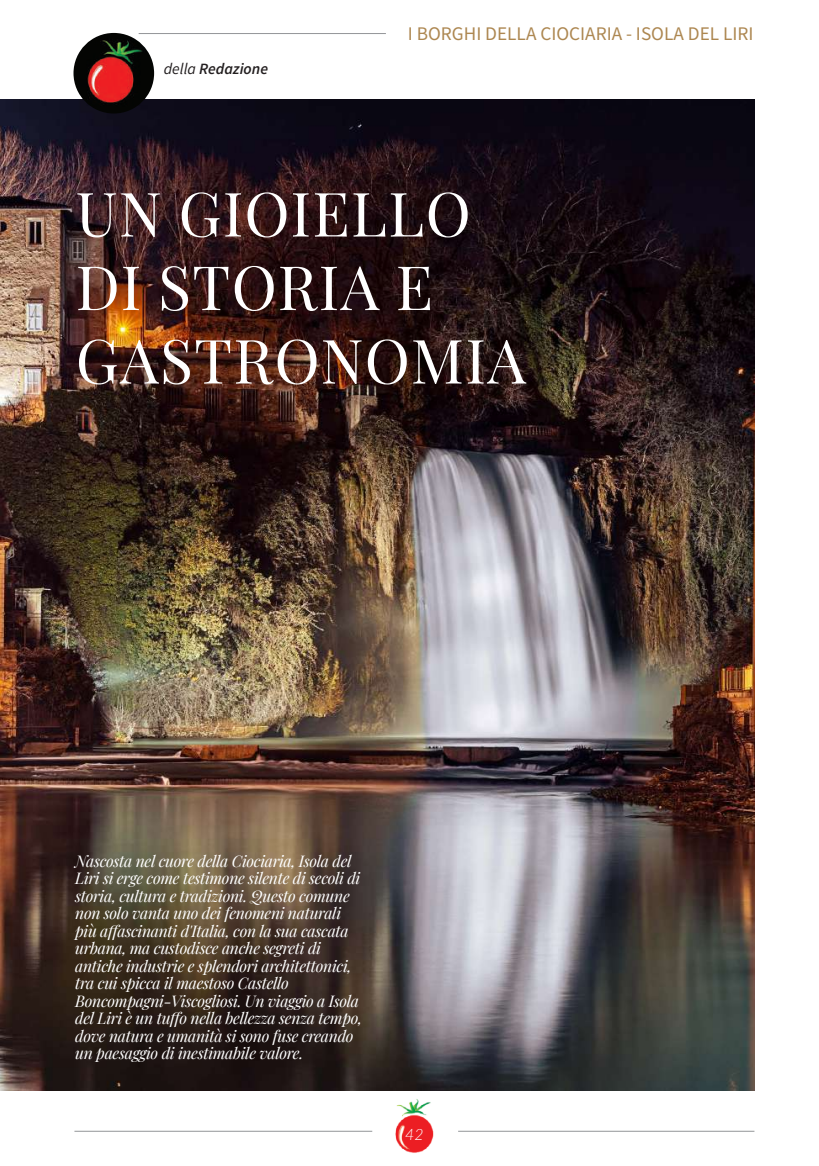
<style>
.page{position:relative;width:819px;height:1166px;background:#fff}
.page>*{position:absolute;margin:0;border:0;box-sizing:border-box;transform-origin:0 0}
.t1{font:61.25px/73.5px "Playfair Display";letter-spacing:.02em;color:#fff}
.t2{font:19.25px "Source Sans Pro";color:#ad8751}
.t3{font:italic 15.75px/17.5px "Playfair Display";letter-spacing:-.02em;color:#fff}
.t4{font:italic 600 15.75px "Source Sans Pro";color:#231f20}
.t5{font:italic 300 15.75px "Lato";color:#fff}
.s1{font-weight:400}
</style>
<div class="page">
<img style="left:395px;top:1099px;width:39px;height:54px">
<hr style="left:74px;top:1131px;width:298px;height:1px;background:#939598">
<hr style="left:458px;top:1131px;width:296px;height:1px;background:#939598">
<hr style="left:139px;top:33px;width:247px;height:1px;background:#939598">
<img style="left:0;top:99px;width:754px;height:991px">
<img style="left:73px;top:33px;width:81px;height:80px;border-radius:40px">
<p class="t4" style="left:164px;top:58px;width:106px"><span class="s1">della</span> Redazione</p>
<p class="t2" style="left:408px;top:21px;width:347px">I BORGHI DELLA CIOCIARIA - ISOLA DEL LIRI</p>
<h1 class="t1" style="left:76px;top:172px;width:451px">UN GIOIELLO<br>DI STORIA E<br>GASTRONOMIA</h1>
<p class="t3" style="left:75px;top:851px;width:288px">Nascosta nel cuore della Ciociaria, Isola del Liri si erge come testimone silente di secoli di storia, cultura e tradizioni. Questo comune non solo vanta uno dei fenomeni naturali più affascinanti d'Italia, con la sua cascata urbana, ma custodisce anche segreti di antiche industrie e splendori architettonici, tra cui spicca il maestoso Castello Boncompagni-Viscogliosi. Un viaggio a Isola del Liri è un tuffo nella bellezza senza tempo, dove natura e umanità si sono fuse creando un paesaggio di inestimabile valore.</p>
<p class="t5" style="left:405px;top:1123px;width:20px">42</p>
</div>
